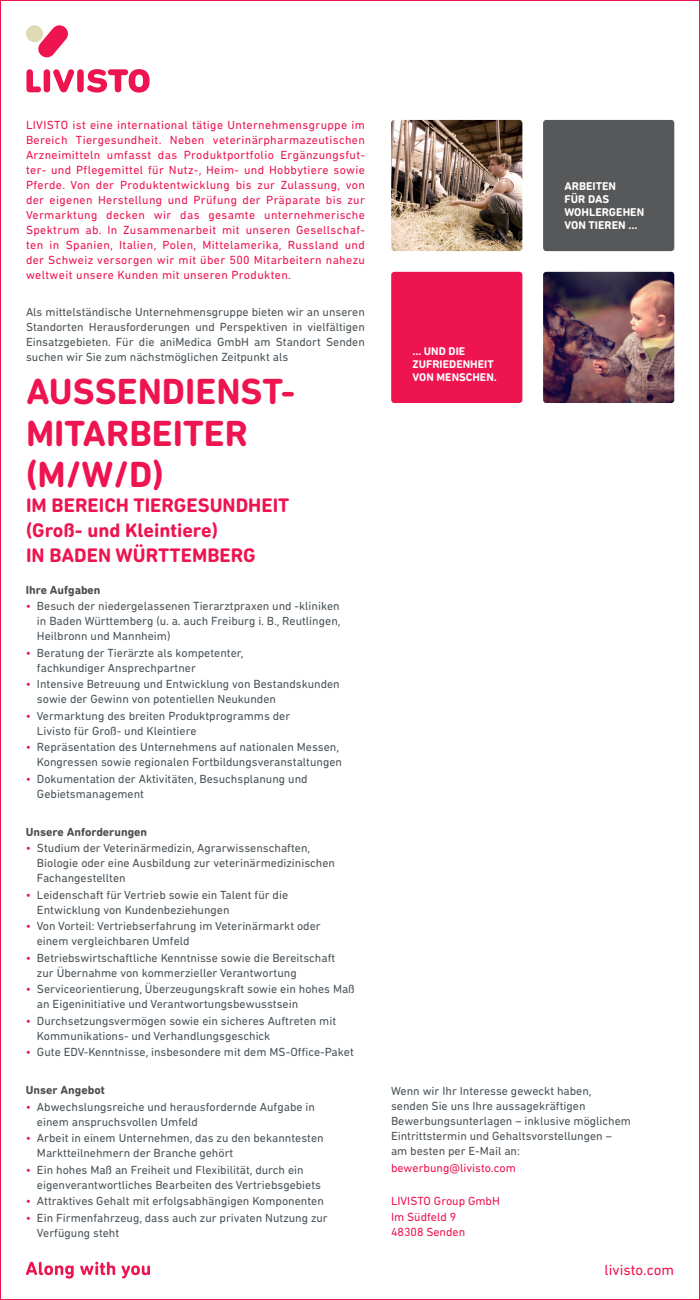
<style>
.page{position:relative;width:700px;height:1300px;background:#fff}
.page>*{position:absolute;margin:0;border:0;box-sizing:border-box;transform-origin:0 0}
.t1{font:700 37px/41.6px "DIN Next Rounded LT Pro";color:#ed1450}
.t2{font:700 20px/25px "DIN Next Rounded LT Pro";color:#ed1450}
.t3{font:15px "DIN Next Rounded LT Pro";color:#ed1450}
.t4{font:12px/15px "DIN Next Rounded LT Pro";color:#4a5358}
.t5{font:12px/15px "DIN Next Rounded LT Pro";color:#ed1450;text-align:justify}
.t6{font:700 12px "DIN Next Rounded LT Pro";color:#4b4c4d}
.t7{font:700 11.5px/12.9px "DIN Next Rounded LT Pro";color:#fff}
.t8{font:700 11.4px/12.8px "DIN Next Rounded LT Pro";color:#fff}
.s1{color:#ed1450}
</style>
<div class="page">
<svg style="left:26px;top:69px;width:15px;height:23px"></svg>
<div style="left:44px;top:69px;width:6px;height:23px;background:#ed1450;border-radius:3px"></div>
<svg style="left:53px;top:69px;width:21px;height:23px"></svg>
<div style="left:77px;top:69px;width:7px;height:23px;background:#ed1450;border-radius:3px"></div>
<svg style="left:87px;top:69px;width:63px;height:24px"></svg>
<svg style="left:37px;top:25px;width:31px;height:33px"></svg>
<div style="left:26px;top:25px;width:17px;height:17px;background:#dedab4;border-radius:50%"></div>
<svg style="left:26px;top:1262px;width:124px;height:17px"></svg>
<div style="left:391px;top:272px;width:131px;height:131px;background:#ed1450;border-radius:3px"></div>
<img style="left:543px;top:272px;width:131px;height:131px">
<img style="left:391px;top:120px;width:131px;height:131px">
<div style="left:543px;top:120px;width:131px;height:131px;background:#57585a;border-radius:3px"></div>
<p class="t5" style="left:26px;top:117px;width:341px">LIVISTO ist eine international tätige Unternehmensgruppe im Bereich Tiergesundheit. Neben veterinärpharmazeutischen Arzneimitteln umfasst das Produktportfolio Ergänzungsfut&shy;ter- und Pflegemittel für Nutz-, Heim- und Hobbytiere sowie Pferde. Von der Produktentwicklung bis zur Zulassung, von der eigenen Herstellung und Prüfung der Präparate bis zur Vermarktung decken wir das gesamte unternehmerische Spektrum ab. In Zusammenarbeit mit unseren Gesellschaf&shy;ten in Spanien, Italien, Polen, Mittelamerika, Russland und der Schweiz versorgen wir mit über 500 Mitarbeitern nahezu weltweit unsere Kunden mit unseren Produkten.</p>
<p class="t4" style="left:26px;top:305px;width:341px;text-align:justify">Als mittelständische Unternehmensgruppe bieten wir an unseren Standorten Herausforderungen und Perspektiven in vielfältigen Einsatzgebieten. Für die aniMedica GmbH am Standort Senden suchen wir Sie zum nächstmöglichen Zeitpunkt als</p>
<h1 class="t1" style="left:26px;top:371px;width:271px">AuSSendienst&shy;mitarbeiter (m/w/d)</h1>
<h2 class="t2" style="left:26px;top:493px;width:265px">im Bereich Tiergesundheit (Groß- und Kleintiere)<br>in Baden Württemberg</h2>
<p class="t6" style="left:26px;top:583px;width:76px">Ihre Aufgaben</p>
<p class="t4" style="left:37px;top:599px;width:305px;text-align:justify;text-indent:-11px"><span class="s1">•</span> Besuch der niedergelassenen Tierarztpraxen und -kliniken in Baden Württemberg (u. a. auch Freiburg i. B., Reutlingen, Heilbronn und Mannheim)</p>
<p class="t4" style="left:37px;top:645px;width:208px;text-indent:-11px"><span class="s1">•</span> Beratung der Tierärzte als kompetenter, fachkundiger Ansprechpartner</p>
<p class="t4" style="left:37px;top:677px;width:304px;text-indent:-11px"><span class="s1">•</span> Intensive Betreuung und Entwicklung von Bestandskunden sowie der Gewinn von potentiellen Neukunden</p>
<p class="t4" style="left:37px;top:708px;width:255px;text-indent:-11px"><span class="s1">•</span> Vermarktung des breiten Produktprogramms der<br>Livisto für Groß- und Kleintiere</p>
<p class="t4" style="left:26px;top:739px;width:318px;text-align:right"><span class="s1">•</span> Repräsentation des Unternehmens auf nationalen Messen,<br>Kongressen sowie regionalen Fortbildungsveranstaltungen</p>
<p class="t4" style="left:37px;top:771px;width:272px;text-indent:-11px"><span class="s1">•</span> Dokumentation der Aktivitäten, Besuchsplanung und<br>Gebietsmanagement</p>
<p class="t6" style="left:26px;top:825px;width:123px">Unsere Anforderungen</p>
<p class="t4" style="left:37px;top:841px;width:300px;text-indent:-11px"><span class="s1">•</span> Studium der Veterinärmedizin, Agrarwissenschaften,<br>Biologie oder eine Ausbildung zur veterinärmedizinischen<br>Fachangestellten</p>
<p class="t4" style="left:37px;top:887px;width:253px;text-indent:-11px"><span class="s1">•</span> Leidenschaft für Vertrieb sowie ein Talent für die<br>Entwicklung von Kundenbeziehungen</p>
<p class="t4" style="left:37px;top:919px;width:286px;text-indent:-11px"><span class="s1">•</span> Von Vorteil: Vertriebserfahrung im Veterinärmarkt oder einem vergleichbaren Umfeld</p>
<p class="t4" style="left:37px;top:950px;width:300px;text-indent:-11px"><span class="s1">•</span> Betriebswirtschaftliche Kenntnisse sowie die Bereitschaft zur Übernahme von kommerzieller Verantwortung</p>
<p class="t4" style="left:37px;top:981px;width:319px;text-indent:-11px"><span class="s1">•</span> Serviceorientierung, Überzeugungskraft sowie ein hohes Maß an Eigeninitiative und Verantwortungsbewusstsein</p>
<p class="t4" style="left:37px;top:1013px;width:301px;text-indent:-11px"><span class="s1">•</span> Durchsetzungsvermögen sowie ein sicheres Auftreten mit<br>Kommunikations- und Verhandlungsgeschick</p>
<p class="t4" style="left:26px;top:1044px;width:329px"><span class="s1">•</span> Gute EDV-Kenntnisse, insbesondere mit dem MS-Office-Paket</p>
<p class="t6" style="left:26px;top:1083px;width:80px">Unser Angebot</p>
<p class="t4" style="left:37px;top:1099px;width:280px;text-indent:-11px"><span class="s1">•</span> Abwechslungsreiche und herausfordernde Aufgabe in einem anspruchsvollen Umfeld</p>
<p class="t4" style="left:37px;top:1131px;width:288px;text-indent:-11px"><span class="s1">•</span> Arbeit in einem Unternehmen, das zu den bekanntesten<br>Marktteilnehmern der Branche gehört</p>
<p class="t4" style="left:37px;top:1162px;width:286px;text-indent:-11px"><span class="s1">•</span> Ein hohes Maß an Freiheit und Flexibilität, durch ein eigenverantwortliches Bearbeiten des Vertriebsgebiets</p>
<p class="t4" style="left:26px;top:1193px;width:300px"><span class="s1">•</span> Attraktives Gehalt mit erfolgsabhängigen Komponenten</p>
<p class="t4" style="left:37px;top:1210px;width:292px;text-indent:-11px"><span class="s1">•</span> Ein Firmenfahrzeug, dass auch zur privaten Nutzung zur<br>Verfügung steht</p>
<p class="t8" style="left:413px;top:345px;width:20px">… UND</p>
<p class="t8" style="left:449px;top:345px;width:7px">DIE</p>
<p class="t8" style="left:413px;top:358px;width:32px">ZUFRIEDENHEIT<br>VON MEN</p>
<p class="t8" style="left:459px;top:370px;width:15px">SCHEN</p>
<p class="t8" style="left:494px;top:370px;width:4px">.</p>
<p class="t7" style="left:564px;top:180px;width:46px">ARBEITEN<br>FÜR DAS<br>WOHLERGEHEN<br>VON TIEREN</p>
<p class="t7" style="left:628px;top:219px;width:10px">...</p>
<p class="t4" style="left:391px;top:1084px;width:242px">Wenn wir Ihr Interesse geweckt haben, senden Sie uns Ihre aussagekräftigen Bewerbungsunterlagen – inklusive möglichem Eintrittstermin und Gehaltsvorstellungen – am besten per E-Mail an:</p>
<p class="t5" style="left:391px;top:1160px;width:126px">bewerbung@livisto.com</p>
<p class="t5" style="left:391px;top:1192px;width:110px;line-height:16.4px">LIVISTO Group GmbH<br>Im Südfeld 9</p>
<p class="t5" style="left:391px;top:1224px;width:76px">48308 Senden</p>
<p class="t3" style="left:605px;top:1261px;width:71px">livisto.com</p>
</div>
